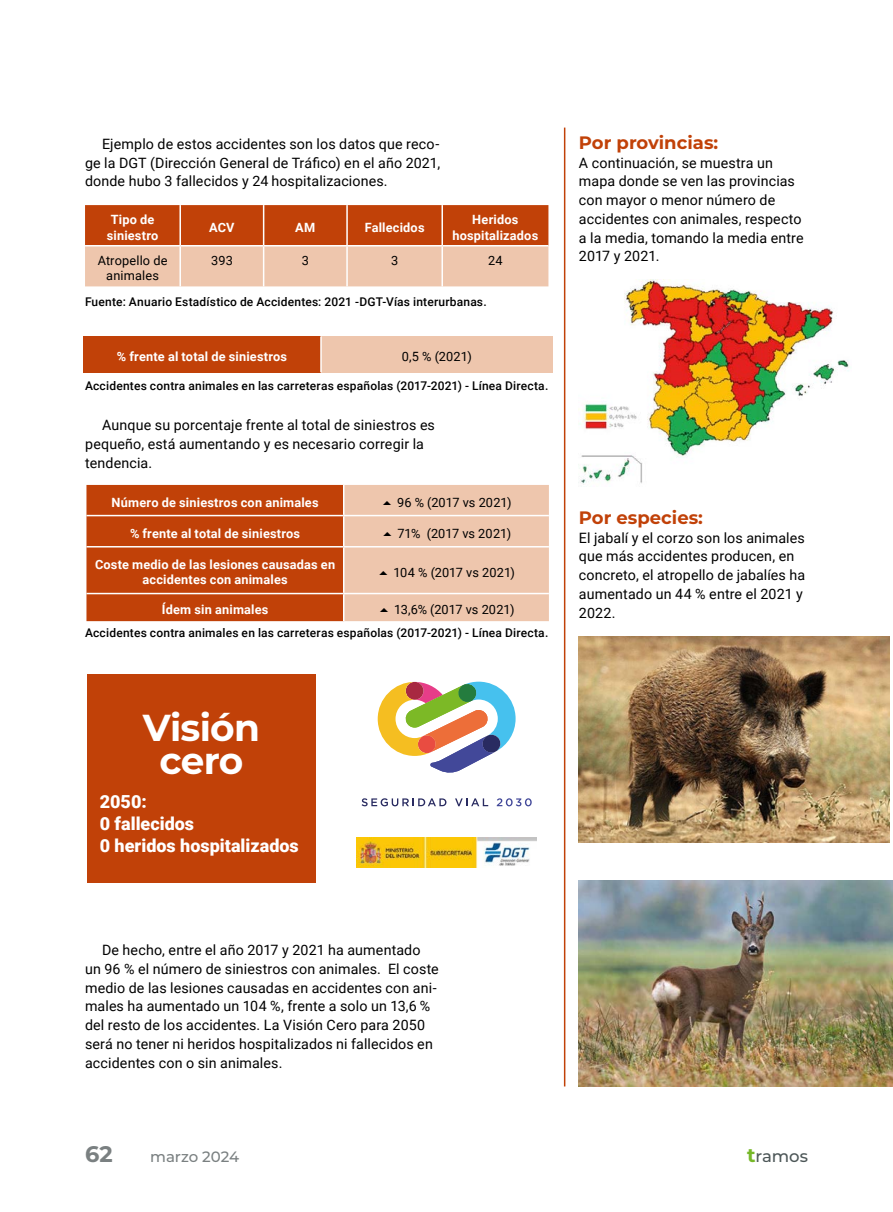
<style>
.page{position:relative;width:893px;height:1212px;background:#fff}
.page>*{position:absolute;margin:0;border:0;box-sizing:border-box;transform-origin:0 0}
.t1{font:700 37.5px/33px "Montserrat";letter-spacing:-.02em;color:#fff;text-align:center}
.t2{font:700 22.5px "Montserrat";color:#7a8081}
.t3{font:900 18px/21.6px "Roboto";color:#fff}
.t4{font:700 18px "Montserrat";color:#c14108}
.t5{font:500 16.5px "Montserrat";letter-spacing:-.005em;color:#4d5758}
.t6{font:500 15px "Montserrat";letter-spacing:-.005em;color:#7a8081}
.t7{font:14.25px/18.8px "Roboto";letter-spacing:.01em;color:#000}
.t8{font:700 12.75px/15.3px "Roboto";letter-spacing:.015em;color:#fff;text-align:center}
.t9{font:12.75px/15.3px "Roboto";letter-spacing:.01em;color:#000;text-align:center}
.t10{font:500 12px "Roboto";letter-spacing:.015em;color:#000}
.s1{font-weight:700;font-size:19.5px;color:#76b828}
</style>
<div class="page">
<svg style="left:378px;top:682px;width:138px;height:91px"></svg>
<svg style="left:362px;top:798px;width:84px;height:8px"></svg>
<svg style="left:455px;top:798px;width:33px;height:8px"></svg>
<svg style="left:497px;top:798px;width:35px;height:8px"></svg>
<img style="left:356px;top:838px;width:181px;height:30px">
<img style="left:579px;top:279px;width:270px;height:206px">
<svg style="left:85px;top:205px;width:463px;height:81px;background:#d7845b"></svg>
<hr style="left:179px;top:205px;width:2px;height:40px;background:#fff">
<hr style="left:263px;top:205px;width:1px;height:40px;background:#fff">
<hr style="left:346px;top:205px;width:2px;height:40px;background:#fff">
<hr style="left:441px;top:205px;width:2px;height:40px;background:#fff">
<hr style="left:85px;top:245px;width:95px;height:1px;background:#fff">
<hr style="left:180px;top:245px;width:84px;height:1px;background:#fff">
<hr style="left:179px;top:246px;width:2px;height:40px;background:#fff">
<hr style="left:264px;top:245px;width:83px;height:1px;background:#fff">
<hr style="left:263px;top:246px;width:1px;height:40px;background:#fff">
<hr style="left:347px;top:245px;width:95px;height:1px;background:#fff">
<hr style="left:346px;top:246px;width:2px;height:40px;background:#fff">
<hr style="left:442px;top:245px;width:106px;height:1px;background:#fff">
<hr style="left:441px;top:246px;width:2px;height:40px;background:#fff">
<div style="left:83px;top:336px;width:238px;height:36px;background:#c14108"></div>
<div style="left:321px;top:336px;width:232px;height:36px;background:#eec6ad"></div>
<hr style="left:320px;top:336px;width:2px;height:36px;background:#fff">
<div style="left:87px;top:674px;width:229px;height:208px;background:#c14108"></div>
<hr style="left:564px;top:128px;width:1px;height:958px;background:#c14108">
<img style="left:579px;top:636px;width:311px;height:207px">
<img style="left:579px;top:880px;width:314px;height:206px">
<svg style="left:86px;top:485px;width:463px;height:136px;background:#d68057"></svg>
<p class="t7" style="left:85px;top:134px;width:357px;text-align:justify;text-indent:17px">Ejemplo de estos accidentes son los datos que reco&shy;ge la DGT (Dirección General de Tráfico) en el año 2021, donde hubo 3 fallecidos y 24 hospitalizaciones.</p>
<p class="t4" style="left:579px;top:129px;width:141px">Por provincias:</p>
<p class="t7" style="left:579px;top:153px;width:226px">A continuación, se muestra un mapa donde se ven las provincias con mayor o menor número de accidentes con animales, respecto a la media, tomando la media entre<br>2017 y 2021.</p>
<p class="t8" style="left:107px;top:212px;width:53px">Tipo de siniestro</p>
<p class="t8" style="left:209px;top:219px;width:27px">ACV</p>
<p class="t8" style="left:295px;top:219px;width:22px">AM</p>
<p class="t8" style="left:365px;top:219px;width:61px">Fallecidos</p>
<p class="t8" style="left:452px;top:212px;width:87px">Heridos hospitalizados</p>
<p class="t9" style="left:98px;top:252px;width:71px">Atropello de animales</p>
<p class="t9" style="left:211px;top:252px;width:23px">393</p>
<p class="t9" style="left:302px;top:252px;width:9px">3</p>
<p class="t9" style="left:391px;top:252px;width:9px">3</p>
<p class="t9" style="left:488px;top:252px;width:16px">24</p>
<p class="t10" style="left:85px;top:293px;width:403px">Fuente: Anuario Estadístico de Accidentes: 2021 -DGT-Vías interurbanas.</p>
<p class="t8" style="left:117px;top:348px;width:172px">% frente al total de siniestros</p>
<p class="t9" style="left:402px;top:348px;width:72px">0,5 % (2021)</p>
<p class="t10" style="left:85px;top:378px;width:465px">Accidentes contra animales en las carreteras españolas (2017-2021) - Línea Directa.</p>
<p class="t7" style="left:85px;top:415px;width:351px;text-indent:17px">Aunque su porcentaje frente al total de siniestros es pequeño, está aumentando y es necesario corregir la tendencia.</p>
<p class="t8" style="left:112px;top:494px;width:208px">Número de siniestros con animales</p>
<p class="t9" style="left:397px;top:494px;width:116px">96 % (2017 vs 2021)</p>
<p class="t8" style="left:130px;top:525px;width:172px">% frente al total de siniestros</p>
<p class="t9" style="left:397px;top:525px;width:115px">71% (2017 vs 2021)</p>
<p class="t8" style="left:95px;top:556px;width:242px">Coste medio de las lesiones causadas en accidentes con animales</p>
<p class="t9" style="left:394px;top:564px;width:123px">104 % (2017 vs 2021)</p>
<p class="t8" style="left:162px;top:601px;width:108px">Ídem sin animales</p>
<p class="t9" style="left:394px;top:601px;width:122px">13,6% (2017 vs 2021)</p>
<p class="t10" style="left:85px;top:624px;width:465px">Accidentes contra animales en las carreteras españolas (2017-2021) - Línea Directa.</p>
<h1 class="t1" style="left:143px;top:709px;width:118px">Visión cero</h1>
<p class="t3" style="left:100px;top:790px;width:201px">2050:<br>0 fallecidos<br>0 heridos hospitalizados</p>
<p class="t4" style="left:579px;top:504px;width:126px">Por especies:</p>
<p class="t7" style="left:579px;top:528px;width:228px">El jabalí y el corzo son los animales que más accidentes producen, en concreto, el atropello de jabalíes ha aumentado un 44 % entre el 2021 y<br>2022.</p>
<p class="t7" style="left:85px;top:940px;width:355px;text-indent:17px">De hecho, entre el año 2017 y 2021 ha aumentado un 96 % el número de siniestros con animales. El coste medio de las lesiones causadas en accidentes con ani&shy;males ha aumentado un 104 %, frente a solo un 13,6 % del resto de los accidentes. La Visión Cero para 2050 será no tener ni heridos hospitalizados ni fallecidos en accidentes con o sin animales.</p>
<h2 class="t2" style="left:85px;top:1137px;width:29px">62</h2>
<p class="t6" style="left:150px;top:1146px;width:90px">marzo 2024</p>
<p class="t5" style="left:747px;top:1144px;width:62px"><span class="s1">t</span>ramos</p>
</div>
